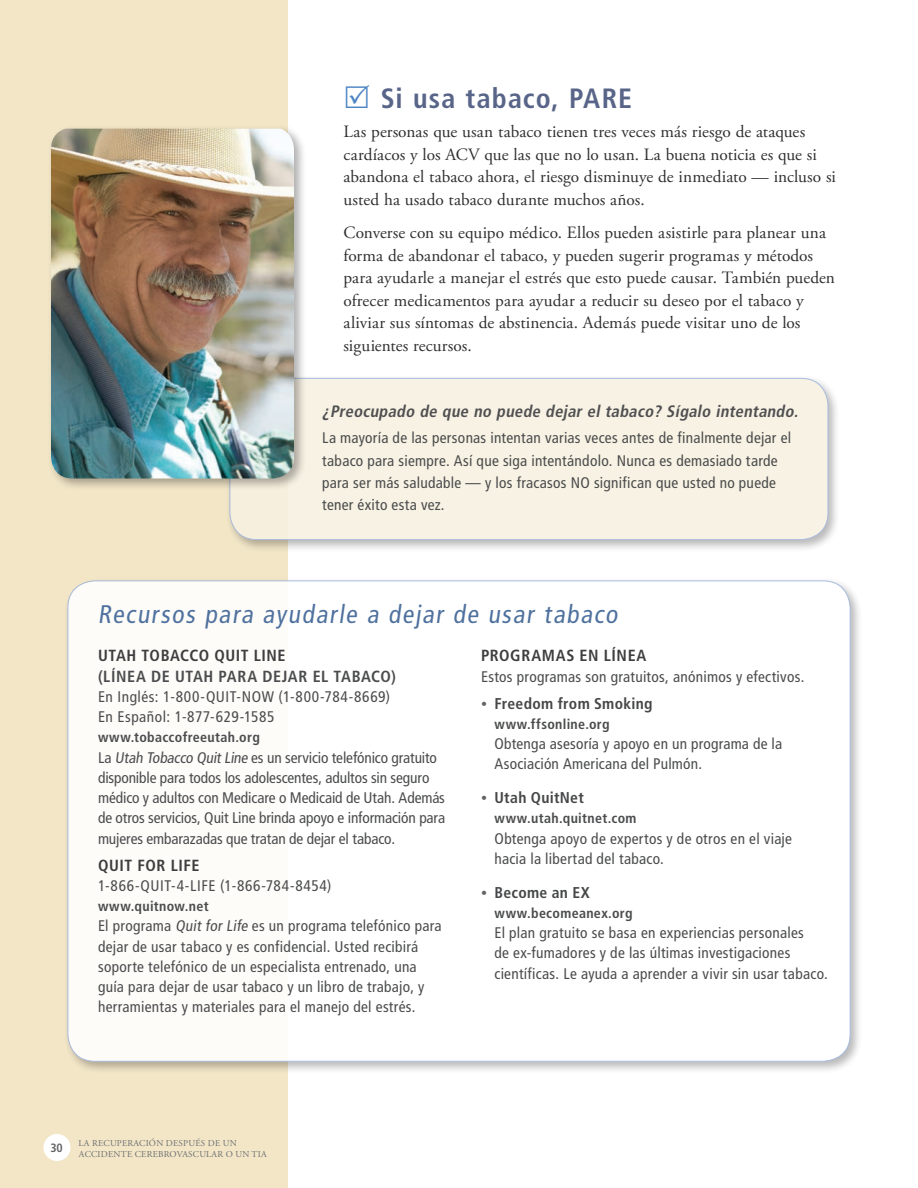
<style>
.page{position:relative;width:918px;height:1188px;background:#fff}
.page>*{position:absolute;margin:0;border:0;box-sizing:border-box;transform-origin:0 0}
.head_2{font:700 condensed 27.9px "Frutiger LT Std";letter-spacing:.04em;color:#586588}
.head_1{font:condensed 25.5px "Frutiger LT Std";color:#4f719e}
.main{font:17.25px/22.5px "Adobe Garamond Pro";letter-spacing:.005em;color:#312f30}
.head_3{font:italic 700 condensed 16.5px "Frutiger LT Std";color:#505052}
.head_1-2{font:700 condensed 16.2px/20.2px "Frutiger LT Std";letter-spacing:.035em;color:#4b4c4d}
.head_1-3{font:700 condensed 16.2px "Frutiger LT Std";letter-spacing:.04em;color:#3e3e3f}
.text{font:700 condensed 16.2px "Frutiger LT Std";letter-spacing:.035em;color:#3e3e3f}
.t1{font:700 condensed 15.6px "Frutiger LT Std";letter-spacing:.02em;color:#464748}
.text-2{font:condensed 15.3px/20.2px "Frutiger LT Std";letter-spacing:.015em;color:#4b4c4d}
.head_1-4{font:condensed 15.3px/20.2px "Frutiger LT Std";letter-spacing:.015em;color:#4b4c4d}
.head_1-5{font:condensed 15.3px/20.2px "Frutiger LT Std";letter-spacing:-.005em;color:#4b4c4d}
.head_1-6{font:condensed 15.3px/20.2px "Frutiger LT Std";letter-spacing:.035em;color:#4b4c4d}
.text-3{font:condensed 15.3px "Frutiger LT Std";letter-spacing:.04em;color:#4b4c4d}
.head_1-7{font:700 condensed 14.1px "Frutiger LT Std";letter-spacing:.02em;color:#4b4c4d}
.text-4{font:700 condensed 14.1px "Frutiger LT Std";letter-spacing:.02em;color:#4b4c4d}
.t2{font:700 condensed 12px "Frutiger LT Std";color:#636366}
.t3{font:9px/10.8px "Adobe Garamond Pro";letter-spacing:.025em;color:#6c6d70}
.s1{color:#3e3e3f}
.s2{font-weight:300;font-size:12px;color:#636366}
</style>
<div class="page">
<div style="left:0;top:0;width:288px;height:1188px;background:#f2e6c7"></div>
<div style="left:44px;top:1134px;width:26px;height:27px;background:#fff;border-radius:50%"></div>
<div style="left:226px;top:374px;width:615px;height:178px;background:#231f20;opacity:.35"></div>
<div style="left:230px;top:378px;width:598px;height:162px;background:#f7f1e0;border-radius:27px"></div>
<div style="left:230px;top:378px;width:598px;height:162px;border:1px solid #a0b6dd;border-radius:27px"></div>
<div style="left:47px;top:125px;width:260px;height:366px;background:#231f20;opacity:.35"></div>
<img style="left:51px;top:129px;width:243px;height:349px">
<div style="left:64px;top:577px;width:799px;height:497px;background:#231f20;opacity:.35"></div>
<div style="left:68px;top:581px;width:782px;height:480px;background:#fff;border-radius:27px"></div>
<p class="head_2" style="left:381px;top:82px;width:253px">Si usa tabaco, PARE</p>
<p class="main" style="left:344px;top:121px;width:494px">Las personas que usan tabaco tienen tres veces más riesgo de ataques cardíacos y los ACV que las que no lo usan. La buena noticia es que si abandona el tabaco ahora, el riesgo disminuye de inmediato — incluso si usted ha usado tabaco durante muchos años.</p>
<p class="main" style="left:344px;top:222px;width:493px">Converse con su equipo médico. Ellos pueden asistirle para planear una forma de abandonar el tabaco, y pueden sugerir programas y métodos para ayudarle a manejar el estrés que esto puede causar. También pueden ofrecer medicamentos para ayudar a reducir su deseo por el tabaco y aliviar sus síntomas de abstinencia. Además puede visitar uno de los siguientes recursos.</p>
<p class="head_3" style="left:322px;top:401px;width:481px">¿Preocupado de que no puede dejar el tabaco? Sígalo intentando.</p>
<p class="text-2" style="left:322px;top:427px;width:470px;line-height:22.5px">La mayoría de las personas intentan varias veces antes de finalmente dejar el tabaco para siempre. Así que siga intentándolo. Nunca es demasiado tarde para ser más saludable — y los fracasos NO significan que usted no puede tener éxito esta vez.</p>
<p class="head_1" style="left:98px;top:600px;width:526px">Recursos para ayudarle a dejar de usar tabaco</p>
<p class="head_1-2" style="left:98px;top:646px;width:299px"><span class="s1">UTAH TOBACCO QUIT LINE<br></span>(LÍNEA DE UTAH PARA DEJAR EL TABACO)</p>
<p class="head_1-6" style="left:98px;top:687px;width:294px">En Inglés: 1-800-QUIT-NOW (1-800-784-8669)<br>En Español: 1-877-629-1585</p>
<p class="head_1-7" style="left:98px;top:729px;width:163px">www.tobaccofreeutah.org</p>
<p class="head_1-5" style="left:98px;top:747px;width:349px">La Utah Tobacco QuitLine es un servicio telefónico gratuito disponible para todos los adolescentes, adultos sin seguro médico y adultos con Medicare o Medicaid de Utah. Además de otros servicios, Quit Line brinda apoyo e información para mujeres embarazadas que tratan de dejar el tabaco.</p>
<p class="text" style="left:98px;top:855px;width:103px">QUIT FOR LIFE</p>
<p class="text-3" style="left:98px;top:877px;width:235px">1-866-QUIT-4-LIFE (1-866-784-8454)</p>
<p class="text-4" style="left:98px;top:898px;width:112px">www.quitnow.net</p>
<p class="text-2" style="left:98px;top:916px;width:345px">El programa Quit for Life es un programa telefónico para dejar de usar tabaco y es confidencial. Usted recibirá soporte telefónico de un especialista entrenado, una guía para dejar de usar tabaco y un libro de trabajo, y herramientas y materiales para el manejo del estrés.</p>
<p class="head_1-3" style="left:481px;top:646px;width:167px">PROGRAMAS EN LÍNEA</p>
<p class="head_1-4" style="left:481px;top:666px;width:325px">Estos programas son gratuitos, anónimos y efectivos.</p>
<p class="t1" style="left:481px;top:694px;width:173px"><span class="s2">•</span> Freedom from Smoking</p>
<p class="head_1-7" style="left:495px;top:716px;width:117px">www.ffsonline.org</p>
<p class="head_1-4" style="left:495px;top:734px;width:289px">Obtenga asesoría y apoyo en un programa de la<br>Asociación Americana del Pulmón.</p>
<p class="t1" style="left:481px;top:789px;width:104px"><span class="s2">•</span> Utah QuitNet</p>
<p class="head_1-7" style="left:495px;top:810px;width:143px">www.utah.quitnet.com</p>
<p class="head_1-4" style="left:495px;top:828px;width:299px">Obtenga apoyo de expertos y de otros en el viaje hacia la libertad del tabaco.</p>
<p class="t1" style="left:481px;top:883px;width:110px"><span class="s2">•</span> Become an EX</p>
<p class="head_1-7" style="left:495px;top:905px;width:140px">www.becomeanex.org</p>
<p class="head_1-4" style="left:495px;top:923px;width:335px">El plan gratuito se basa en experiencias personales<br>de ex-fumadores y de las últimas investigaciones científicas. Le ayuda a aprender a vivir sin usar tabaco.</p>
<p class="t2" style="left:50px;top:1141px;width:14px">30</p>
<p class="t3" style="left:79px;top:1138px;width:190px">LA RECUPERACIÓN DESPUÉS DE UN<br>ACCIDENTE CEREBROVASCULAR O UN TIA</p>
</div>
